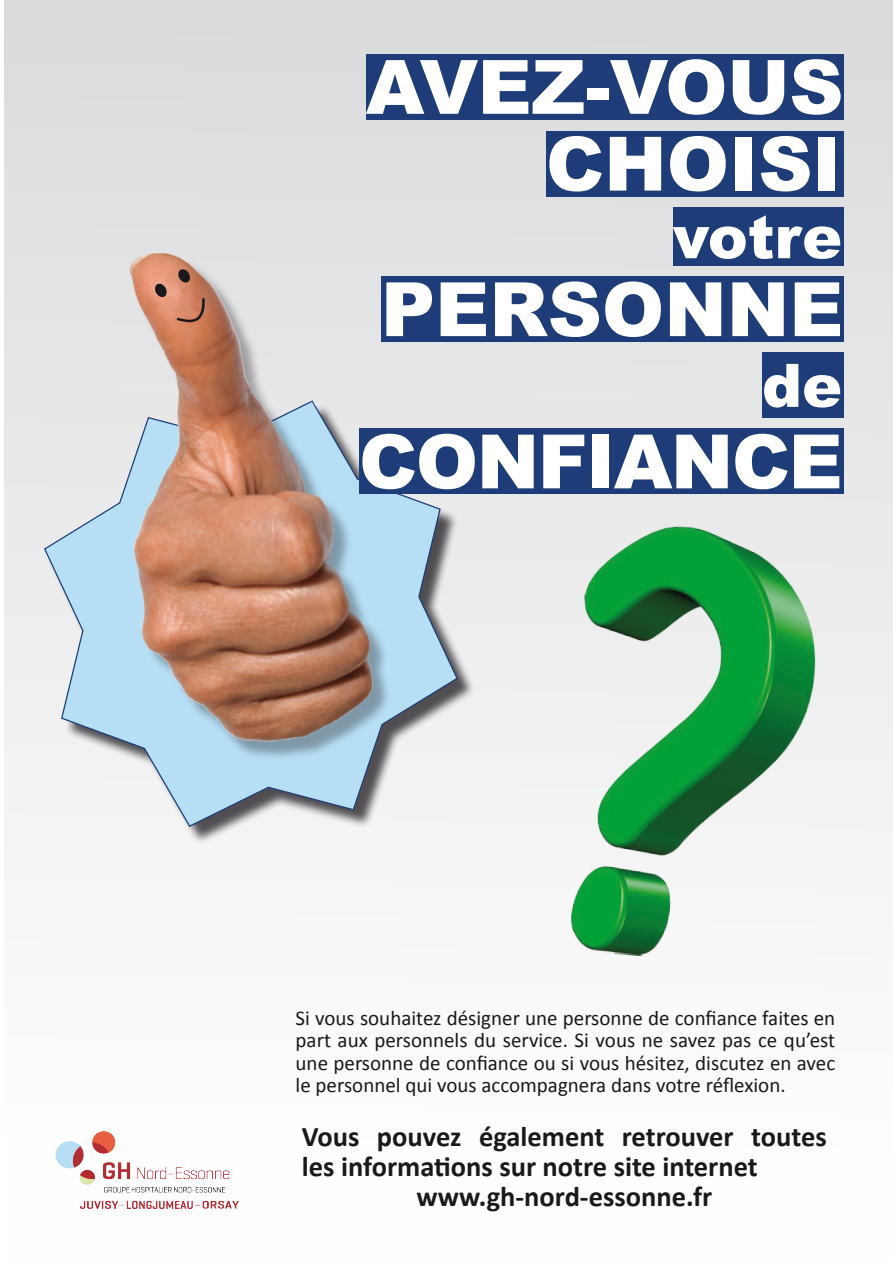
<style>
.page{position:relative;width:893px;height:1263px;background:#fff}
.page>*{position:absolute;margin:0;border:0;box-sizing:border-box;transform-origin:0 0}
.t1{font:900 75px/152.2px "Arial";letter-spacing:-.005em;color:#fff}
.t2{font:900 60px "Arial";color:#fff}
.t3{font:700 28.5px "Calibri";color:#1b181c}
.t4{font:21px/22.5px "Calibri";color:#1b181c;text-align:justify}
</style>
<div class="page">
<div style="left:4px;top:0;width:889px;height:1263px;background:linear-gradient(to bottom,#dadbdc,#fff)"></div>
<div style="left:47px;top:404px;width:429px;height:440px;background:#1b181c;opacity:.75"></div>
<svg style="left:43px;top:399px;width:416px;height:429px"></svg>
<img style="left:61px;top:218px;width:339px;height:552px">
<svg style="left:154px;top:283px;width:13px;height:15px"></svg>
<svg style="left:178px;top:268px;width:13px;height:15px"></svg>
<svg style="left:175px;top:296px;width:34px;height:28px"></svg>
<img style="left:54px;top:1131px;width:185px;height:78px">
<div style="left:366px;top:54px;width:477px;height:66px;background:#1e3d78"></div>
<div style="left:381px;top:276px;width:462px;height:66px;background:#1e3d78"></div>
<div style="left:359px;top:428px;width:484px;height:66px;background:#1e3d78"></div>
<div style="left:762px;top:352px;width:81px;height:66px;background:#1e3d78"></div>
<div style="left:546px;top:131px;width:297px;height:66px;background:#1e3d78"></div>
<div style="left:673px;top:207px;width:170px;height:59px;background:#1e3d78"></div>
<img style="left:557px;top:519px;width:270px;height:449px">
<h1 class="t1" style="left:366px;top:9px;width:479px">AVEZ-VOUS</h1>
<h1 class="t1" style="left:546px;top:85px;width:297px">CHOISI</h1>
<h2 class="t2" style="left:673px;top:193px;width:171px">votre</h2>
<h1 class="t1" style="left:359px;top:231px;width:486px">PERSONNE<br>CONFIANCE</h1>
<h2 class="t2" style="left:762px;top:342px;width:82px">de</h2>
<p class="t4" style="left:296px;top:1006px;width:541px">Si vous souhaitez désigner une personne de confiance faites en part aux personnels du service. Si vous ne savez pas ce qu’est une personne de confiance ou si vous hésitez, discutez en avec le personnel qui vous accompagnera dans votre réflexion.</p>
<h3 class="t3" style="left:302px;top:1118px;width:526px">Vous pouvez également retrouver toutes</h3>
<h3 class="t3" style="left:302px;top:1148px;width:457px">les informations sur notre site internet</h3>
<h3 class="t3" style="left:416px;top:1178px;width:297px">www.gh-nord-essonne.fr</h3>
</div>
